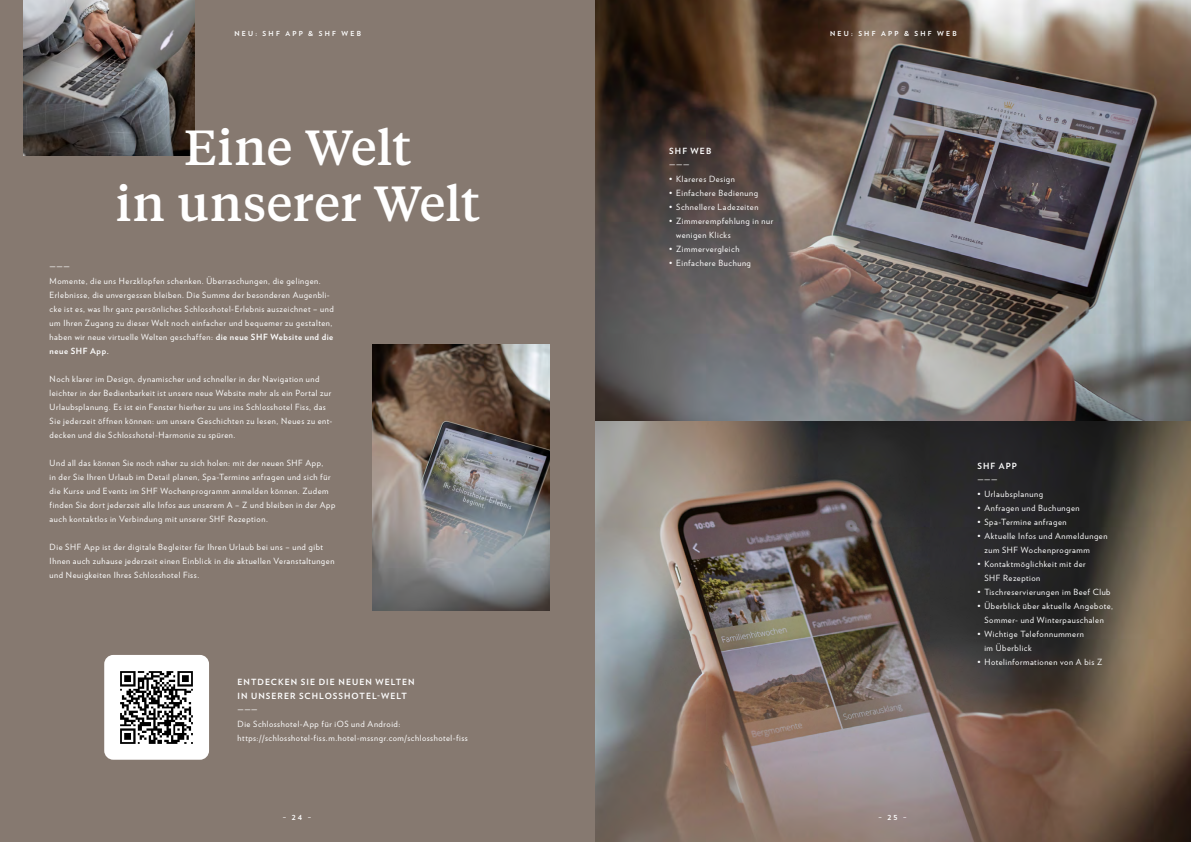
<style>
.page{position:relative;width:1191px;height:842px;background:#fff}
.page>*{position:absolute;margin:0;border:0;box-sizing:border-box;transform-origin:0 0}
.t1{font:500 49.1px/56px "Tiempos Text";letter-spacing:-.005em;color:#fff;text-align:center}
.t2{font:8.5px/14px "Verlag";letter-spacing:.065em;color:#fff}
.t3{font:700 8.5px/14px "Verlag";letter-spacing:.12em;color:#fff}
.t4{font:700 6.9px "Verlag";letter-spacing:.325em;color:#fff}
.s1{font-weight:700}
</style>
<div class="page">
<div style="left:0;top:0;width:595px;height:842px;background:#867970"></div>
<img style="left:23px;top:0;width:171px;height:156px">
<img style="left:372px;top:344px;width:177px;height:266px">
<img style="left:595px;top:421px;width:596px;height:421px">
<img style="left:595px;top:0;width:596px;height:421px">
<div style="left:104px;top:655px;width:105px;height:105px;background:#fff;border-radius:9px"></div>
<img style="left:120px;top:671px;width:73px;height:73px">
<p class="t4" style="left:234px;top:28px;width:128px">NEU: SHF APP &amp; SHF WEB</p>
<h1 class="t1" style="left:115px;top:118px;width:366px">Eine Welt<br>in unserer Welt</h1>
<p class="t2" style="left:50px;top:259px;width:286px">———<br>Momente, die uns Herzklopfen schenken. Überraschungen, die gelingen.<br>Erlebnisse, die unvergessen bleiben. Die Summe der besonderen Augenbli&shy;cke ist es, was Ihr ganz persönliches Schlosshotel-Erlebnis auszeichnet – und um Ihren Zugang zu dieser Welt noch einfacher und bequemer zu gestalten, haben wir neue virtuelle Welten geschaffen: <span class="s1">die neue SHF Website und die neue SHF App.</span></p>
<p class="t2" style="left:50px;top:371px;width:284px">Noch klarer im Design, dynamischer und schneller in der Navigation und leichter in der Bedienbarkeit ist unsere neue Website mehr als ein Portal zur Urlaubsplanung. Es ist ein Fenster hierher zu uns ins Schlosshotel Fiss, das Sie jederzeit öffnen können: um unsere Geschichten zu lesen, Neues zu ent&shy;decken und die Schlosshotel-Harmonie zu spüren.</p>
<p class="t2" style="left:50px;top:455px;width:287px">Und all das können Sie noch näher zu sich holen: mit der neuen SHF App,<br>in der Sie Ihren Urlaub im Detail planen, Spa-Termine anfragen und sich für die Kurse und Events im SHF Wochenprogramm anmelden können. Zudem finden Sie dort jederzeit alle Infos aus unserem A – Z und bleiben in der App auch kontaktlos in Verbindung mit unserer SHF Rezeption.</p>
<p class="t2" style="left:50px;top:539px;width:286px">Die SHF App ist der digitale Begleiter für Ihren Urlaub bei uns – und gibt<br>Ihnen auch zuhause jederzeit einen Einblick in die aktuellen Veranstaltungen und Neuigkeiten Ihres Schlosshotel Fiss.</p>
<p class="t3" style="left:237px;top:675px;width:179px">ENTDECKEN SIE DIE NEUEN WELTEN<br>IN UNSERER SCHLOSSHOTEL-WELT</p>
<p class="t2" style="left:237px;top:703px;width:232px">———<br>Die Schlosshotel-App für iOS und Android: https://schlosshotel-fiss.m.hotel-mssngr.com/schlosshotel-fiss</p>
<p class="t4" style="left:283px;top:812px;width:30px">– 2 4 –</p>
<p class="t3" style="left:669px;top:143px;width:44px">SHF WEB</p>
<p class="t2" style="left:669px;top:157px;width:22px">———</p>
<p class="t2" style="left:669px;top:171px;width:67px">• Klareres Design</p>
<p class="t2" style="left:669px;top:185px;width:90px">• Einfachere Bedienung</p>
<p class="t2" style="left:669px;top:199px;width:91px">• Schnellere Ladezeiten</p>
<p class="t2" style="left:676px;top:213px;width:99px;text-indent:-7px">• Zimmerempfehlung in nur wenigen Klicks</p>
<p class="t2" style="left:669px;top:241px;width:72px">• Zimmervergleich</p>
<p class="t2" style="left:669px;top:255px;width:83px">• Einfachere Buchung</p>
<p class="t4" style="left:830px;top:28px;width:128px">NEU: SHF APP &amp; SHF WEB</p>
<p class="t4" style="left:878px;top:812px;width:30px">– 2 5 –</p>
<p class="t3" style="left:977px;top:459px;width:41px">SHF APP</p>
<p class="t2" style="left:977px;top:473px;width:22px">———</p>
<p class="t2" style="left:977px;top:487px;width:67px">• Urlaubsplanung</p>
<p class="t2" style="left:977px;top:501px;width:104px">• Anfragen und Buchungen</p>
<p class="t2" style="left:977px;top:515px;width:91px">• Spa-Termine anfragen</p>
<p class="t2" style="left:984px;top:529px;width:125px;text-indent:-7px">• Aktuelle Infos und Anmeldungen zum SHF Wochenprogramm</p>
<p class="t2" style="left:984px;top:557px;width:103px;text-indent:-7px">• Kontaktmöglichkeit mit der<br>SHF Rezeption</p>
<p class="t2" style="left:977px;top:585px;width:135px">• Tischreservierungen im Beef Club</p>
<p class="t2" style="left:977px;top:599px;width:137px;text-align:center">• Überblick über aktuelle Angebote,<br>Sommer- und Winterpauschalen</p>
<p class="t2" style="left:984px;top:627px;width:101px;text-indent:-7px">• Wichtige Telefonnummern im Überblick</p>
<p class="t2" style="left:977px;top:655px;width:126px">• Hotelinformationen von A bis Z</p>
</div>
